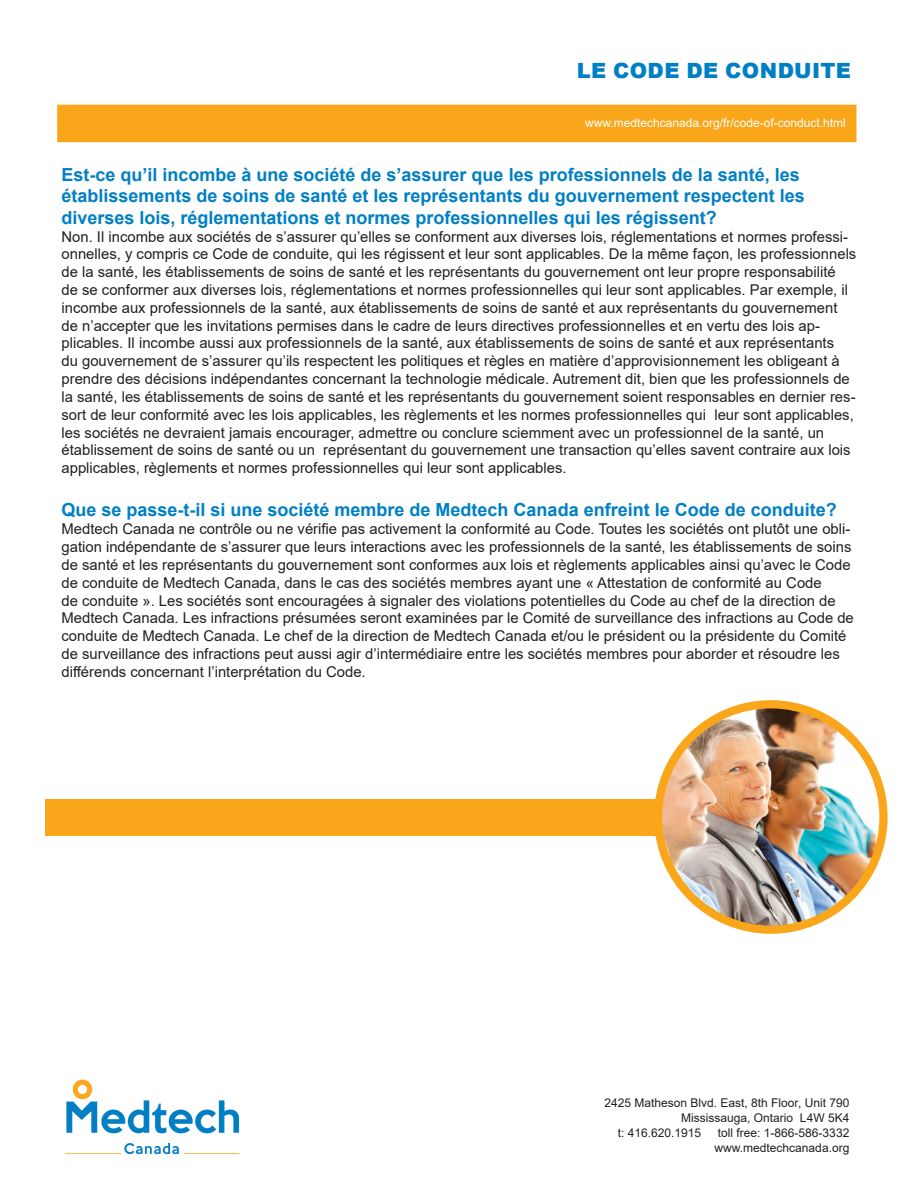
<style>
.page{position:relative;width:918px;height:1188px;background:#fff}
.page>*{position:absolute;margin:0;border:0;box-sizing:border-box;transform-origin:0 0}
.t1{font:900 21px "Arial";letter-spacing:.015em;color:#007fc4}
.t2{font:700 18px/21.6px "Arial";color:#007fc4}
.t3{font:14.85px/17.9px "Arial";color:#231f20}
.t4{font:12px/15px "Arial";color:#231f20}
.t5{font:12px "Arial";color:#fff}
</style>
<div class="page">
<img style="left:65px;top:1079px;width:175px;height:76px">
<div style="left:45px;top:800px;width:662px;height:36px;background:#faa61a"></div>
<img style="left:660px;top:704px;width:216px;height:226px">
<div style="left:654px;top:700px;width:234px;height:234px;border:8px solid #faa61a;border-radius:50%"></div>
<div style="left:57px;top:105px;width:799px;height:37px;background:#faa61a"></div>
<p class="t1" style="left:577px;top:56px;width:276px">LE CODE DE CONDUITE</p>
<p class="t5" style="left:585px;top:114px;width:262px">www.medtechcanada.org/fr/code-of-conduct.html</p>
<p class="t2" style="left:62px;top:164px;width:745px">Est-ce qu’il incombe à une société de s’assurer que les professionnels de la santé, les établissements de soins de santé et les représentants du gouvernement respectent les diverses lois, réglementations et normes professionnelles qui les régissent?</p>
<p class="t3" style="left:62px;top:227px;width:796px">Non. Il incombe aux sociétés de s’assurer qu’elles se conforment aux diverses lois, réglementations et normes professi&shy;onnelles, y compris ce Code de conduite, qui les régissent et leur sont applicables. De la même façon, les professionnels de la santé, les établissements de soins de santé et les représentants du gouvernement ont leur propre responsabilité<br>de se conformer aux diverses lois, réglementations et normes professionnelles qui leur sont applicables. Par exemple, il incombe aux professionnels de la santé, aux établissements de soins de santé et aux représentants du gouvernement de n’accepter que les invitations permises dans le cadre de leurs directives professionnelles et en vertu des lois ap&shy;plicables. Il incombe aussi aux professionnels de la santé, aux établissements de soins de santé et aux représentants<br>du gouvernement de s’assurer qu’ils respectent les politiques et règles en matière d’approvisionnement les obligeant à prendre des décisions indépendantes concernant la technologie médicale. Autrement dit, bien que les professionnels de la santé, les établissements de soins de santé et les représentants du gouvernement soient responsables en dernier res&shy;sort de leur conformité avec les lois applicables, les règlements et les normes professionnelles qui leur sont applicables, les sociétés ne devraient jamais encourager, admettre ou conclure sciemment avec un professionnel de la santé, un établissement de soins de santé ou un représentant du gouvernement une transaction qu’elles savent contraire aux lois applicables, règlements et normes professionnelles qui leur sont applicables.</p>
<p class="t2" style="left:62px;top:499px;width:777px">Que se passe-t-il si une société membre de Medtech Canada enfreint le Code de conduite?</p>
<p class="t3" style="left:62px;top:520px;width:794px">Medtech Canada ne contrôle ou ne vérifie pas activement la conformité au Code. Toutes les sociétés ont plutôt une obli&shy;gation indépendante de s’assurer que leurs interactions avec les professionnels de la santé, les établissements de soins de santé et les représentants du gouvernement sont conformes aux lois et règlements applicables ainsi qu’avec le Code de conduite de Medtech Canada, dans le cas des sociétés membres ayant une « Attestation de conformité au Code<br>de conduite ». Les sociétés sont encouragées à signaler des violations potentielles du Code au chef de la direction de Medtech Canada. Les infractions présumées seront examinées par le Comité de surveillance des infractions au Code de conduite de Medtech Canada. Le chef de la direction de Medtech Canada et/ou le président ou la présidente du Comité de surveillance des infractions peut aussi agir d’intermédiaire entre les sociétés membres pour aborder et résoudre les différends concernant l’interprétation du Code.</p>
<p class="t4" style="left:605px;top:1095px;width:246px">2425 Matheson Blvd. East, 8th Floor, Unit 790</p>
<p class="t4" style="left:681px;top:1110px;width:170px">Mississauga, Ontario L4W 5K4</p>
<p class="t4" style="left:618px;top:1125px;width:85px">t: 416.620.1915</p>
<p class="t4" style="left:715px;top:1125px;width:136px">toll free: 1-866-586-3332 www.medtechcanada.org</p>
</div>
